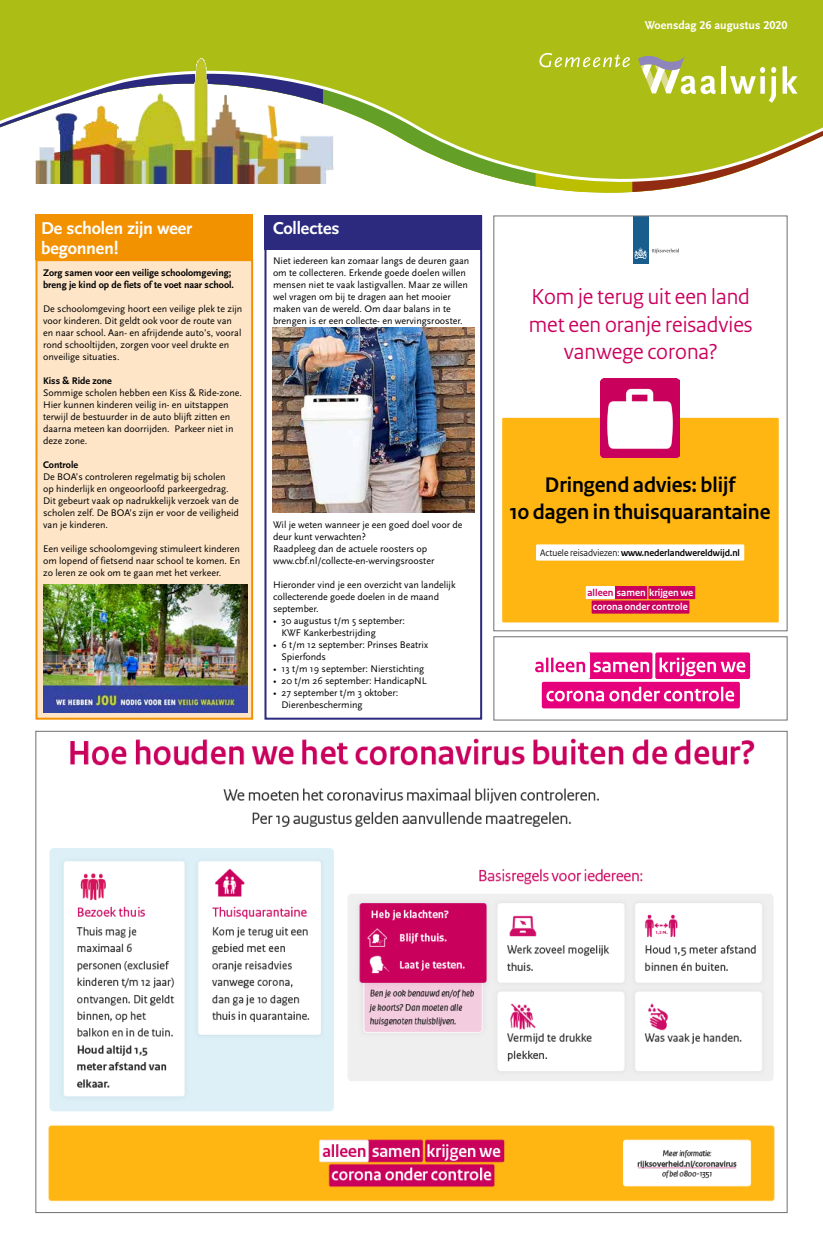
<style>
.page{position:relative;width:823px;height:1248px;background:#fff}
.page>*{position:absolute;margin:0;border:0;box-sizing:border-box;transform-origin:0 0}
.t1{font:22.8px/27.4px "Rijksoverheid Sans Heading";color:#ca005d;text-align:center}
.t2{font:700 22.2px/26.6px "Rijksoverheid Sans Heading";color:#000;text-align:center}
.t3{font:700 18px/20px "Scala Sans";letter-spacing:-.01em;color:#fff}
.t4{font:700 12px "Scala Sans LF";color:#fff}
.t5{font:700 10.5px/14px "Rijksoverheid Sans Heading";color:#fff;text-align:center}
.t6{font:10px/12px "Scala Sans";color:#000}
.t7{font:700 10px/12px "Scala Sans";letter-spacing:-.005em;color:#000}
.t8{font:700 9.8px "Rijksoverheid Sans Heading";color:#000}
.s1{font-weight:400}
.s2{color:#ca005d}
</style>
<div class="page">
<div style="left:264px;top:215px;width:218px;height:504px;border:2px solid #2b2a7f"></div>
<div style="left:264px;top:215px;width:218px;height:34px;background:#2b2a7f"></div>
<img style="left:272px;top:328px;width:202px;height:184px">
<div style="left:35px;top:215px;width:218px;height:45px;background:#f39200"></div>
<div style="left:36px;top:260px;width:216px;height:458px;background:#fee5c8"></div>
<div style="left:35px;top:259px;width:218px;height:460px;border:2px solid #f39200"></div>
<img style="left:43px;top:684px;width:204px;height:28px">
<svg style="left:632px;top:183px;width:66px;height:9px"></svg>
<svg style="left:0;top:0;width:822px;height:183px;background:#b3c331"></svg>
<div style="left:720px;top:66px;width:5px;height:28px;background:#fff"></div>
<svg style="left:729px;top:67px;width:46px;height:36px"></svg>
<svg style="left:782px;top:66px;width:15px;height:28px"></svg>
<svg style="left:637px;top:56px;width:78px;height:38px"></svg>
<svg style="left:539px;top:53px;width:90px;height:14px"></svg>
<img style="left:35px;top:59px;width:298px;height:125px">
<img style="left:48px;top:738px;width:727px;height:464px">
<div style="left:502px;top:418px;width:276px;height:204px;background:#ffb612"></div>
<div style="left:535px;top:544px;width:208px;height:16px;background:#fff"></div>
<div style="left:586px;top:586px;width:60px;height:13px;background:#ca005d"></div>
<div style="left:648px;top:586px;width:46px;height:13px;background:#ca005d"></div>
<div style="left:591px;top:600px;width:98px;height:13px;background:#ca005d"></div>
<div style="left:585px;top:586px;width:29px;height:13px;background:#fff"></div>
<img style="left:600px;top:378px;width:79px;height:79px">
<div style="left:632px;top:215px;width:16px;height:48px;background:#195d8d"></div>
<svg style="left:633px;top:247px;width:45px;height:12px"></svg>
<div style="left:493px;top:215px;width:294px;height:416px;border:1px solid #706f6f"></div>
<img style="left:43px;top:584px;width:205px;height:100px">
<div style="left:655px;top:652px;width:94px;height:27px;background:#e6007c;border-radius:2px"></div>
<div style="left:541px;top:681px;width:198px;height:27px;background:#e6007c;border-radius:2px"></div>
<svg style="left:535px;top:661px;width:8px;height:11px"></svg>
<hr style="left:545px;top:657px;width:3px;height:15px;background:#e6007c">
<hr style="left:550px;top:657px;width:3px;height:15px;background:#e6007c">
<svg style="left:555px;top:652px;width:97px;height:27px"></svg>
<svg style="left:659px;top:657px;width:85px;height:19px"></svg>
<svg style="left:546px;top:690px;width:57px;height:11px"></svg>
<svg style="left:609px;top:686px;width:109px;height:15px"></svg>
<hr style="left:720px;top:686px;width:3px;height:15px;background:#fff">
<svg style="left:725px;top:690px;width:8px;height:11px"></svg>
<div style="left:493px;top:636px;width:294px;height:84px;border:1px solid #706f6f"></div>
<p class="t4" style="left:644px;top:18px;width:144px">Woensdag 26 augustus 2020</p>
<h3 class="t3" style="left:41px;top:218px;width:153px">De scholen zijn weer begonnen!</h3>
<p class="t7" style="left:43px;top:267px;width:192px">Zorg samen voor een veilige schoolomgeving; breng je kind op de fiets of te voet naar school.</p>
<p class="t6" style="left:43px;top:303px;width:200px">De schoolomgeving hoort een veilige plek te zijn voor kinderen. Dit geldt ook voor de route van en naar school. Aan- en afrijdende auto’s, vooral rond schooltijden, zorgen voor veel drukte en onveilige situaties.</p>
<p class="t7" style="left:43px;top:375px;width:70px">Kiss &amp; Ride zone</p>
<p class="t6" style="left:43px;top:387px;width:200px">Sommige scholen hebben een Kiss &amp; Ride-zone.<br>Hier kunnen kinderen veilig in- en uitstappen terwijl de bestuurder in de auto blijft zitten en daarna meteen kan doorrijden. Parkeer niet in deze zone.</p>
<p class="t7" style="left:43px;top:459px;width:36px">Controle</p>
<p class="t6" style="left:43px;top:471px;width:197px">De BOA’s controleren regelmatig bij scholen op hinderlijk en ongeoorloofd parkeergedrag.<br>Dit gebeurt vaak op nadrukkelijk verzoek van de scholen zelf. De BOA’s zijn er voor de veiligheid van je kinderen.</p>
<p class="t6" style="left:43px;top:543px;width:198px;text-align:justify">Een veilige schoolomgeving stimuleert kinderen om lopend of fietsend naar school te komen. En zo leren ze ook om te gaan met het verkeer.</p>
<h3 class="t3" style="left:273px;top:218px;width:68px">Collectes</h3>
<p class="t6" style="left:273px;top:255px;width:198px">Niet iedereen kan zomaar langs de deuren gaan om te collecteren. Erkende goede doelen willen mensen niet te vaak lastigvallen. Maar ze willen wel vragen om bij te dragen aan het mooier maken van de wereld. Om daar balans in te brengen is er een collecte- en wervingsrooster.</p>
<p class="t6" style="left:273px;top:519px;width:191px">Wil je weten wanneer je een goed doel voor de deur kunt verwachten?<br>Raadpleeg dan de actuele roosters op www.cbf.nl/collecte-en-wervingsrooster</p>
<p class="t6" style="left:273px;top:579px;width:184px">Hieronder vind je een overzicht van landelijk collecterende goede doelen in de maand september.</p>
<p class="t6" style="left:281px;top:615px;width:125px;text-indent:-8px">• 30 augustus t/m 5 september:<br>KWF Kankerbestrijding</p>
<p class="t6" style="left:281px;top:639px;width:148px;text-indent:-8px">• 6 t/m 12 september: Prinses Beatrix<br>Spierfonds</p>
<p class="t6" style="left:273px;top:663px;width:153px">• 13 t/m 19 september: Nierstichting</p>
<p class="t6" style="left:273px;top:675px;width:155px">• 20 t/m 26 september: HandicapNL</p>
<p class="t6" style="left:281px;top:687px;width:118px;text-indent:-8px">• 27 september t/m 3 oktober:<br>Dierenbescherming</p>
<h1 class="t1" style="left:528px;top:283px;width:225px">Kom je terug uit een land met een oranje reisadvies vanwege corona?</h1>
<h2 class="t2" style="left:509px;top:472px;width:262px">Dringend advies: blijf<br>10 dagen in thuisquarantaine</h2>
<p class="t8" style="left:540px;top:547px;width:201px"><span class="s1">Actuele reisadviezen:</span> www.nederlandwereldwijd.nl</p>
<p class="t5" style="left:587px;top:586px;width:107px"><span class="s2">alleen</span> samen krijgen we corona onder controle</p>
</div>
